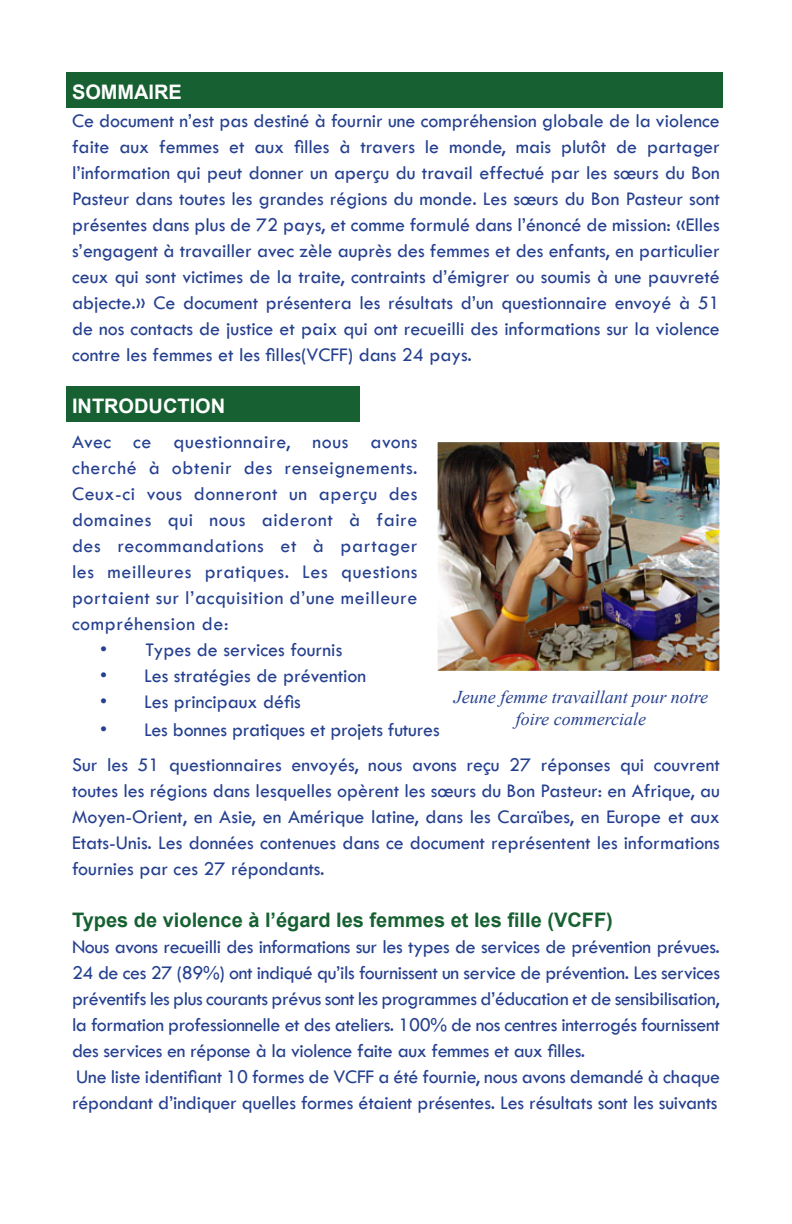
<style>
.page{position:relative;width:792px;height:1224px;background:#fff}
.page>*{position:absolute;margin:0;border:0;box-sizing:border-box;transform-origin:0 0}
.Body_text{font:20px/26px "Tw Cen";letter-spacing:-.01em;color:#25408f;text-align:justify}
.Sub_title{font:700 20px "Arial";color:#166031}
.Body_text-2{font:700 20px "Arial";color:#fff}
.t1{font:italic 18px/22px "Times New Roman";color:#25408f;text-align:center}
</style>
<div class="page">
<div style="left:66px;top:386px;width:294px;height:36px;background:#166031"></div>
<div style="left:66px;top:72px;width:656px;height:36px;background:#166031"></div>
<img style="left:437px;top:442px;width:283px;height:229px">
<p class="Body_text-2" style="left:72px;top:78px;width:112px">SOMMAIRE</p>
<p class="Body_text" style="left:72px;top:107px;width:650px">Ce document n’est pas destiné à fournir une compréhension globale de la violence faite aux femmes et aux filles à travers le monde, mais plutôt de partager l’information qui peut donner un aperçu du travail effectué par les sœurs du Bon Pasteur dans toutes les grandes régions du monde. Les sœurs du Bon Pasteur sont présentes dans plus de 72 pays, et comme formulé dans l’énoncé de mission: «Elles s’engagent à travailler avec zèle auprès des femmes et des enfants, en particulier ceux qui sont victimes de la traite, contraints d’émigrer ou soumis à une pauvreté abjecte.» Ce document présentera les résultats d’un questionnaire envoyé à 51 de nos contacts de justice et paix qui ont recueilli des informations sur la violence contre les femmes et les filles(VCFF) dans 24 pays.</p>
<p class="Body_text-2" style="left:72px;top:392px;width:155px">INTRODUCTION</p>
<p class="Body_text" style="left:72px;top:428px;width:347px">Avec ce questionnaire, nous avons cherché à obtenir des renseignements.<br>Ceux-ci vous donneront un aperçu des domaines qui nous aideront à faire des recommandations et à partager les meilleures pratiques. Les questions portaient sur l’acquisition d’une meilleure compréhension de:</p>
<p class="Body_text" style="left:100px;top:636px;width:244px">• Types de services fournis</p>
<p class="Body_text" style="left:100px;top:662px;width:268px">• Les stratégies de prévention</p>
<p class="Body_text" style="left:100px;top:688px;width:202px">• Les principaux défis</p>
<p class="Body_text" style="left:100px;top:716px;width:341px">• Les bonnes pratiques et projets futures</p>
<p class="Body_text" style="left:72px;top:751px;width:650px">Sur les 51 questionnaires envoyés, nous avons reçu 27 réponses qui couvrent toutes les régions dans lesquelles opèrent les sœurs du Bon Pasteur: en Afrique, au Moyen-Orient, en Asie, en Amérique latine, dans les Caraïbes, en Europe et aux Etats-Unis. Les données contenues dans ce document représentent les informations fournies par ces 27 répondants.</p>
<p class="Sub_title" style="left:72px;top:906px;width:542px">Types de violence à l’égard les femmes et les fille (VCFF)</p>
<p class="Body_text" style="left:72px;top:933px;width:650px">Nous avons recueilli des informations sur les types de services de prévention prévues.<br>24 de ces 27 (89%) ont indiqué qu’ils fournissent un service de prévention. Les services préventifs les plus courants prévus sont les programmes d’éducation et de sensibilisation, la formation professionnelle et des ateliers. 100% de nos centres interrogés fournissent des services en réponse à la violence faite aux femmes et aux filles.</p>
<p class="Body_text" style="left:72px;top:1063px;width:650px">Une liste identifiant 10 formes de VCFF a été fournie, nous avons demandé à chaque répondant d’indiquer quelles formes étaient présentes. Les résultats sont les suivants</p>
<p class="t1" style="left:454px;top:686px;width:256px">Jeune femme travaillant pour notre foire commerciale</p>
</div>
